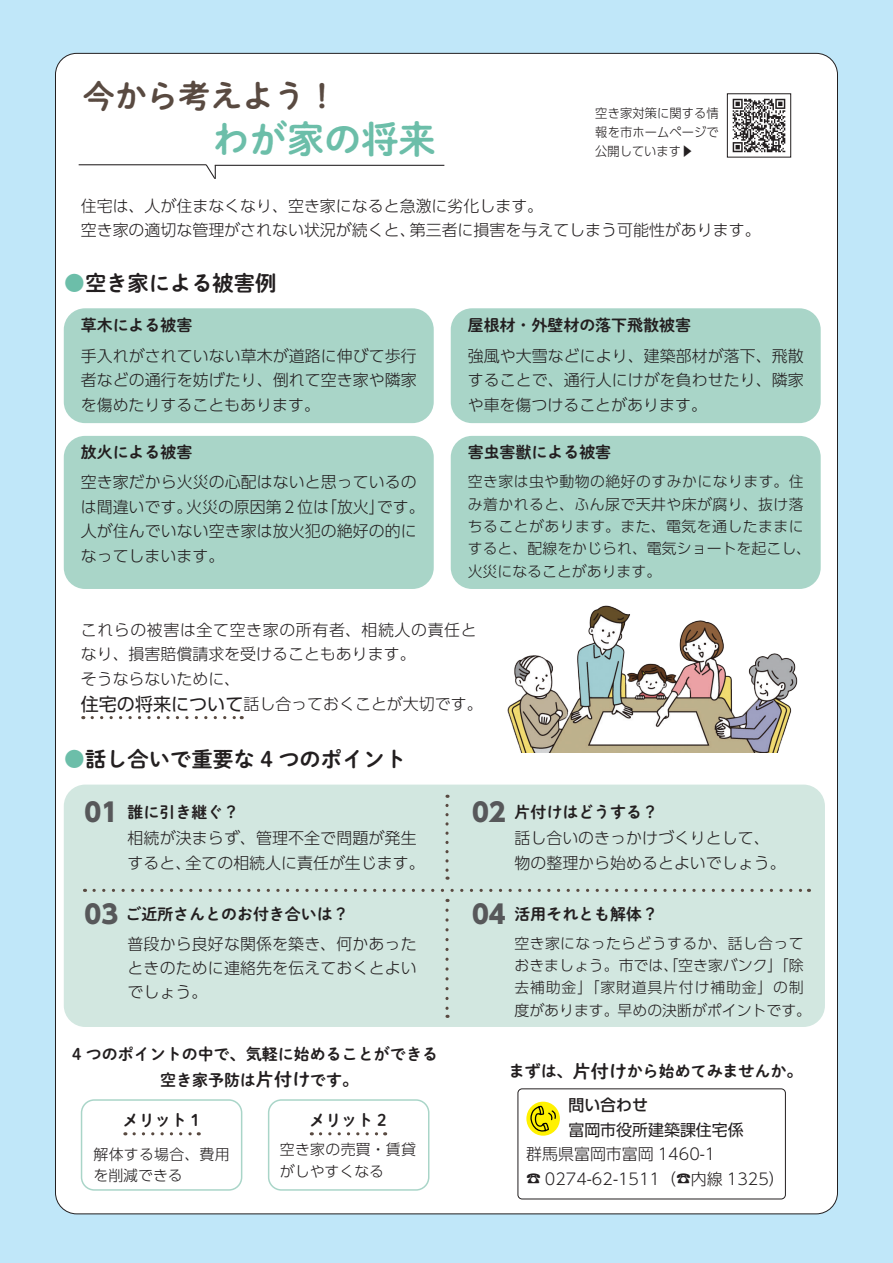
<style>
.page{position:relative;width:893px;height:1263px;background:#c0e7f9}
.page>*{position:absolute;margin:0;border:0;box-sizing:border-box;transform-origin:0 0}
.t1{font:37.2px "P Shuei NM Go Std B";color:#6cbea9}
.t2{font:31.95px "P Shuei NM Go Std B";color:#594a41}
.t3{font:800 25.5px "UD Shin Go Pr 6";color:#57585a}
.t4{font:21.3px "P Shuei NM Go Std B";color:#231f20}
.t5{font:300 15.9px/24.5px "UD Shin Go Pr 6";color:#231f20}
.t6{font:15.9px/25.5px "P Shuei NM Go Std B";color:#231f20;text-align:center}
.t7{font:15.9px "UD Shin Go Pr 6";color:#231f20}
.t8{font:500 15.9px "UD Shin Go Pr 6";color:#231f20}
.t9{font:300 14.85px/22.4px "UD Shin Go Pr 6";letter-spacing:.025em;color:#231f20}
.t10{font:300 12.75px/19.2px "UD Shin Go Pr 6";letter-spacing:.01em;color:#231f20;text-align:justify;scale:.96 1}
.s1{color:#6cbea9}
.s2{font-weight:400;font-size:18px}
.s3{font-size:18px}
.s4{font-family:"UD Reimin Pr 6";font-size:14.85px}
</style>
<div class="page">
<div style="left:55px;top:53px;width:782px;height:1161px;background:#fff;border-radius:21px"></div>
<div style="left:64px;top:784px;width:761px;height:243px;background:#d2e7e0;border-radius:21px"></div>
<div style="left:64px;top:308px;width:370px;height:115px;background:#a9d5c8;border-radius:21px"></div>
<div style="left:64px;top:436px;width:370px;height:153px;background:#a9d5c8;border-radius:21px"></div>
<div style="left:451px;top:308px;width:370px;height:115px;background:#a9d5c8;border-radius:21px"></div>
<div style="left:451px;top:436px;width:370px;height:153px;background:#a9d5c8;border-radius:21px"></div>
<svg style="left:92px;top:716px;width:150px;height:3px"></svg>
<svg style="left:94px;top:889px;width:715px;height:3px"></svg>
<svg style="left:445px;top:805px;width:4px;height:75px"></svg>
<svg style="left:445px;top:910px;width:4px;height:108px"></svg>
<img style="left:732px;top:98px;width:54px;height:55px">
<div style="left:727px;top:94px;width:64px;height:63px;border:1px solid #231f20"></div>
<img style="left:508px;top:605px;width:289px;height:148px">
<hr style="left:79px;top:164px;width:127px;height:1px;background:#231f20">
<svg style="left:205px;top:164px;width:11px;height:15px"></svg>
<hr style="left:215px;top:165px;width:229px;height:1px;background:#231f20">
<div style="left:81px;top:1099px;width:161px;height:92px;border:1px solid #a9d5c8;border-radius:13px"></div>
<svg style="left:134px;top:1132px;width:65px;height:3px"></svg>
<div style="left:268px;top:1099px;width:161px;height:92px;border:1px solid #a9d5c8;border-radius:13px"></div>
<svg style="left:320px;top:1132px;width:66px;height:3px"></svg>
<svg style="left:526px;top:1102px;width:34px;height:34px"></svg>
<svg style="left:529px;top:1105px;width:27px;height:27px"></svg>
<div style="left:518px;top:1089px;width:268px;height:110px;border:1px solid #231f20;border-radius:4px"></div>
<h2 class="t2" style="left:83px;top:72px;width:257px">今から考えよう!</h2>
<h1 class="t1" style="left:213px;top:111px;width:225px">わが家の将来</h1>
<p class="t10" style="left:595px;top:103px;width:130px">空き家対策に関する情報を市ホームページで公開しています▶</p>
<p class="t5" style="left:410px;top:193px;width:352px;text-indent:-329px">住宅は、人が住まなくなり、空き家になると急激に劣化します。<br>第三者に損害を与えてしまう可能性があります。</p>
<p class="t5" style="left:81px;top:217px;width:336px">空き家の適切な管理がされない状況が続くと、</p>
<h3 class="t4" style="left:64px;top:267px;width:214px"><span class="s1">●</span>空き家による被害例</h3>
<p class="t6" style="left:81px;top:312px;width:113px">草木による被害</p>
<p class="t5" style="left:81px;top:343px;width:337px;text-align:justify">手入れがされていない草木が道路に伸びて歩行者などの通行を妨げたり、倒れて空き家や隣家を傷めたりすることもあります。</p>
<p class="t6" style="left:81px;top:439px;width:113px">放火による被害</p>
<p class="t5" style="left:377px;top:469px;width:49px;text-indent:-296px">空き家だから火災の心配はないと思っているのです。</p>
<p class="t5" style="left:321px;top:494px;width:65px">「放火」</p>
<p class="t5" style="left:186px;top:494px;width:144px">火災の原因第2 位は</p>
<p class="t5" style="left:81px;top:494px;width:337px">は間違いです。<br>人が住んでいない空き家は放火犯の絶好の的になってしまいます。</p>
<p class="t6" style="left:468px;top:312px;width:225px">屋根材・外壁材の落下飛散被害</p>
<p class="t5" style="left:468px;top:343px;width:337px;text-align:justify">強風や大雪などにより、建築部材が落下、飛散することで、通行人にけがを負わせたり、隣家や車を傷つけることがあります。</p>
<p class="t6" style="left:468px;top:439px;width:145px">害虫害獣による被害</p>
<p class="t9" style="left:468px;top:470px;width:345px">空き家は虫や動物の絶好のすみかになります。住み着かれると、ふん尿で天井や床が腐り、抜け落ちることがあります。また、電気を通したままにすると、配線をかじられ、電気ショートを起こし、火災になることがあります。</p>
<p class="t5" style="left:81px;top:617px;width:403px">これらの被害は全て空き家の所有者、相続人の責任となり、損害賠償請求を受けることもあります。<br>そうならないために、<br><span class="s2">住宅の将来について</span>話し合っておくことが大切です。</p>
<h3 class="t4" style="left:64px;top:743px;width:344px"><span class="s1">●</span>話し合いで重要な 4 つのポイント</h3>
<h3 class="t3" style="left:85px;top:791px;width:35px">01</h3>
<p class="t6" style="left:128px;top:798px;width:113px">誰に引き継ぐ?</p>
<p class="t5" style="left:185px;top:825px;width:241px;text-indent:-58px">相続が決まらず、管理不全で問題が発生全ての相続人に責任が生じます。</p>
<p class="t5" style="left:128px;top:850px;width:65px">すると、</p>
<h3 class="t3" style="left:85px;top:893px;width:35px">03</h3>
<p class="t6" style="left:125px;top:900px;width:225px">ご近所さんとのお付き合いは?</p>
<p class="t5" style="left:128px;top:931px;width:291px;text-align:justify">普段から良好な関係を築き、何かあったときのために連絡先を伝えておくとよいでしょう。</p>
<p class="t6" style="left:72px;top:1041px;width:367px">4 つのポイントの中で、気軽に始めることができる空き家予防は<span class="s3">片付け</span>です。</p>
<p class="t6" style="left:123px;top:1106px;width:79px">メリット1</p>
<p class="t9" style="left:94px;top:1143px;width:138px;line-height:21.3px">解体する場合、費用を削減できる</p>
<p class="t6" style="left:309px;top:1106px;width:79px">メリット2</p>
<p class="t9" style="left:280px;top:1138px;width:138px;line-height:21.3px">空き家の売買・賃貸がしやすくなる</p>
<h3 class="t3" style="left:472px;top:791px;width:35px">02</h3>
<p class="t6" style="left:514px;top:798px;width:145px">片付けはどうする?</p>
<p class="t5" style="left:514px;top:825px;width:273px">話し合いのきっかけづくりとして、物の整理から始めるとよいでしょう。</p>
<h3 class="t3" style="left:472px;top:893px;width:35px">04</h3>
<p class="t6" style="left:514px;top:900px;width:145px">活用それとも解体?</p>
<p class="t9" style="left:514px;top:931px;width:298px">空き家になったらどうするか、話し合っておきましょう。市では、「空き家バンク」「除去補助金」「家財道具片付け補助金」の制度があります。早めの決断がポイントです。</p>
<p class="t6" style="left:509px;top:1058px;width:295px">まずは、<span class="s3">片付け</span>から始めてみませんか。</p>
<p class="t8" style="left:568px;top:1092px;width:81px">問い合わせ</p>
<p class="t7" style="left:568px;top:1117px;width:177px">富岡市役所建築課住宅係</p>
<p class="t5" style="left:526px;top:1141px;width:260px">群馬県富岡市富岡 1460-1<br><span class="s4">☎</span> 0274-62-1511（<span class="s4">☎</span>内線 1325(</p>
</div>
